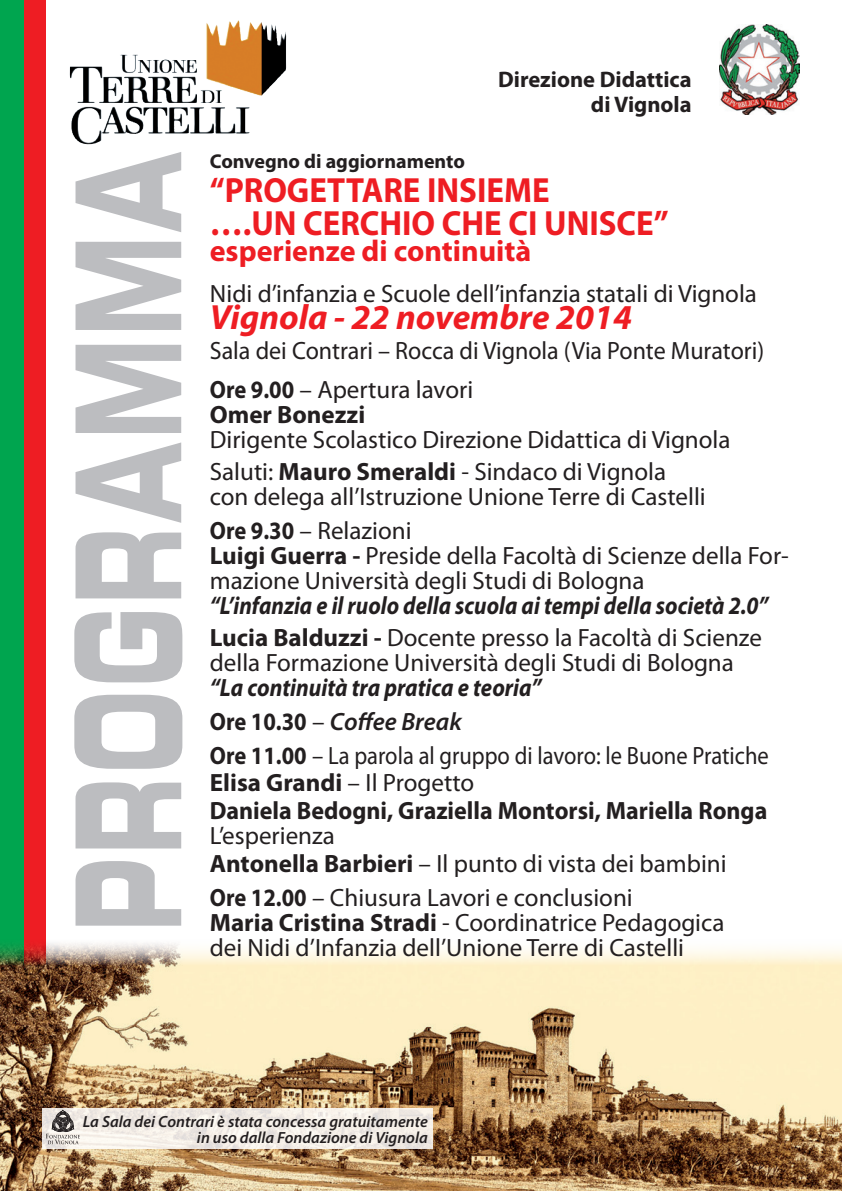
<style>
.page{position:relative;width:842px;height:1191px;background:#fff}
.page>*{position:absolute;margin:0;border:0;box-sizing:border-box;transform-origin:0 0}
.t1{font:146px "Eurostile LT Std Bold Ex 2";letter-spacing:.05em;color:#bcbdc0;scale:.51 1}
.t2{font:700 35.1px "Myriad Pro";color:#ee1d23;scale:.94 1}
.t3{font:italic 700 35.1px "Myriad Pro";color:#ee1d23}
.t4{font:700 30.1px "Myriad Pro";color:#ee1d23}
.t5{font:25.1px/25.1px "Myriad Pro";color:#231f20}
.t6{font:italic 700 25.1px "Myriad Pro";color:#231f20;scale:.89 1}
.t7{font:25.1px "Myriad Pro";color:#231f20;scale:.9 1}
.t8{font:25.1px "Myriad Pro";color:#231f20;scale:.96 1}
.t9{font:700 25.1px "Myriad Pro";color:#231f20;scale:.96 1}
.t10{font:700 25.1px "Myriad Pro";color:#231f20}
.t11{font:italic 700 25.1px "Myriad Pro";color:#231f20;scale:.9 1}
.t12{font:italic 600 25.1px "Myriad Pro";color:#231f20}
.t13{font:700 22.5px "Myriad Pro";color:#231f20}
.t14{font:700 20px "Myriad Pro";color:#231f20}
.t15{font:italic 600 16.2px/16.2px "Myriad Pro";color:#231f20;text-align:right}
.s1{font-weight:700}
.s2{font-weight:700;font-style:normal}
.s3{font-weight:400;font-style:normal}
.s4{font-weight:400}
</style>
<div class="page">
<div style="left:0;top:0;width:24px;height:1191px;background:#00a54f"></div>
<div style="left:24px;top:0;width:21px;height:1191px;background:#ee1d23"></div>
<img style="left:205px;top:20px;width:81px;height:76px">
<img style="left:719px;top:25px;width:80px;height:90px">
<img style="left:0;top:937px;width:842px;height:254px">
<svg style="left:43px;top:1107px;width:390px;height:41px;fill:#f3ede6"></svg>
<svg style="left:46px;top:1109px;width:34px;height:35px"></svg>
<p class="t1" style="left:26px;top:931px;width:1530px;rotate:-90deg">PROGRAMMA</p>
<p class="t13" style="left:498px;top:64px;width:195px">Direzione Didattica</p>
<p class="t13" style="left:591px;top:89px;width:102px">di Vignola</p>
<p class="t14" style="left:210px;top:149px;width:257px">Convegno di aggiornamento</p>
<p class="t2" style="left:210px;top:167px;width:363px">“PROGETTARE INSIEME</p>
<p class="t2" style="left:210px;top:200px;width:490px">….UN CERCHIO CHE CI UNISCE”</p>
<p class="t4" style="left:210px;top:231px;width:323px">esperienze di continuità</p>
<p class="t5" style="left:210px;top:280px;width:549px">Nidi d’infanzia e Scuole dell’infanzia statali di Vignola</p>
<p class="t3" style="left:210px;top:294px;width:424px">Vignola - 22 novembre 2014</p>
<p class="t8" style="left:210px;top:335px;width:579px">Sala dei Contrari – Rocca di Vignola (Via Ponte Muratori)</p>
<p class="t5" style="left:210px;top:377px;width:265px"><span class="s1">Ore 9.00</span> – Apertura lavori</p>
<p class="t10" style="left:210px;top:398px;width:157px">Omer Bonezzi</p>
<p class="t5" style="left:210px;top:427px;width:522px">Dirigente Scolastico Direzione Didattica di Vignola</p>
<p class="t5" style="left:210px;top:459px;width:458px">Saluti: <span class="s1">Mauro Smeraldi</span> - Sindaco di Vignola</p>
<p class="t5" style="left:210px;top:484px;width:497px">con delega all’Istruzione Unione Terre di Castelli</p>
<p class="t5" style="left:210px;top:517px;width:203px"><span class="s1">Ore 9.30</span> – Relazioni</p>
<p class="t5" style="left:210px;top:542px;width:580px"><span class="s1">Luigi Guerra -</span> Preside della Facoltà di Scienze della For&shy;mazione Università degli Studi di Bologna</p>
<p class="t6" style="left:210px;top:589px;width:629px">“L’infanzia e il ruolo della scuola ai tempi della società 2.0”</p>
<p class="t5" style="left:210px;top:625px;width:554px"><span class="s1">Lucia Balduzzi -</span> Docente presso la Facoltà di Scienze della Formazione Università degli Studi di Bologna</p>
<p class="t11" style="left:210px;top:671px;width:370px">“La continuità tra pratica e teoria”</p>
<p class="t12" style="left:210px;top:705px;width:253px"><span class="s2">Ore 10.30</span> <span class="s3">–</span> Coffee Break</p>
<p class="t7" style="left:210px;top:739px;width:623px"><span class="s1">Ore 11.00</span> – La parola al gruppo di lavoro: le Buone Pratiche</p>
<p class="t10" style="left:210px;top:766px;width:266px">Elisa Grandi <span class="s4">– Il Progetto</span></p>
<p class="t9" style="left:210px;top:794px;width:582px">Daniela Bedogni, Graziella Montorsi, Mariella Ronga</p>
<p class="t5" style="left:210px;top:823px;width:127px">L’esperienza</p>
<p class="t5" style="left:210px;top:851px;width:518px"><span class="s1">Antonella Barbieri</span> – Il punto di vista dei bambini</p>
<p class="t5" style="left:210px;top:884px;width:424px"><span class="s1">Ore 12.00</span> – Chiusura Lavori e conclusioni</p>
<p class="t5" style="left:210px;top:909px;width:516px"><span class="s1">Maria Cristina Stradi</span> - Coordinatrice Pedagogica</p>
<p class="t5" style="left:210px;top:934px;width:476px">dei Nidi d’Infanzia dell’Unione Terre di Castelli</p>
<p class="t15" style="left:83px;top:1113px;width:347px">La Sala dei Contrari è stata concessa gratuitamente in uso dalla Fondazione di Vignola</p>
</div>
